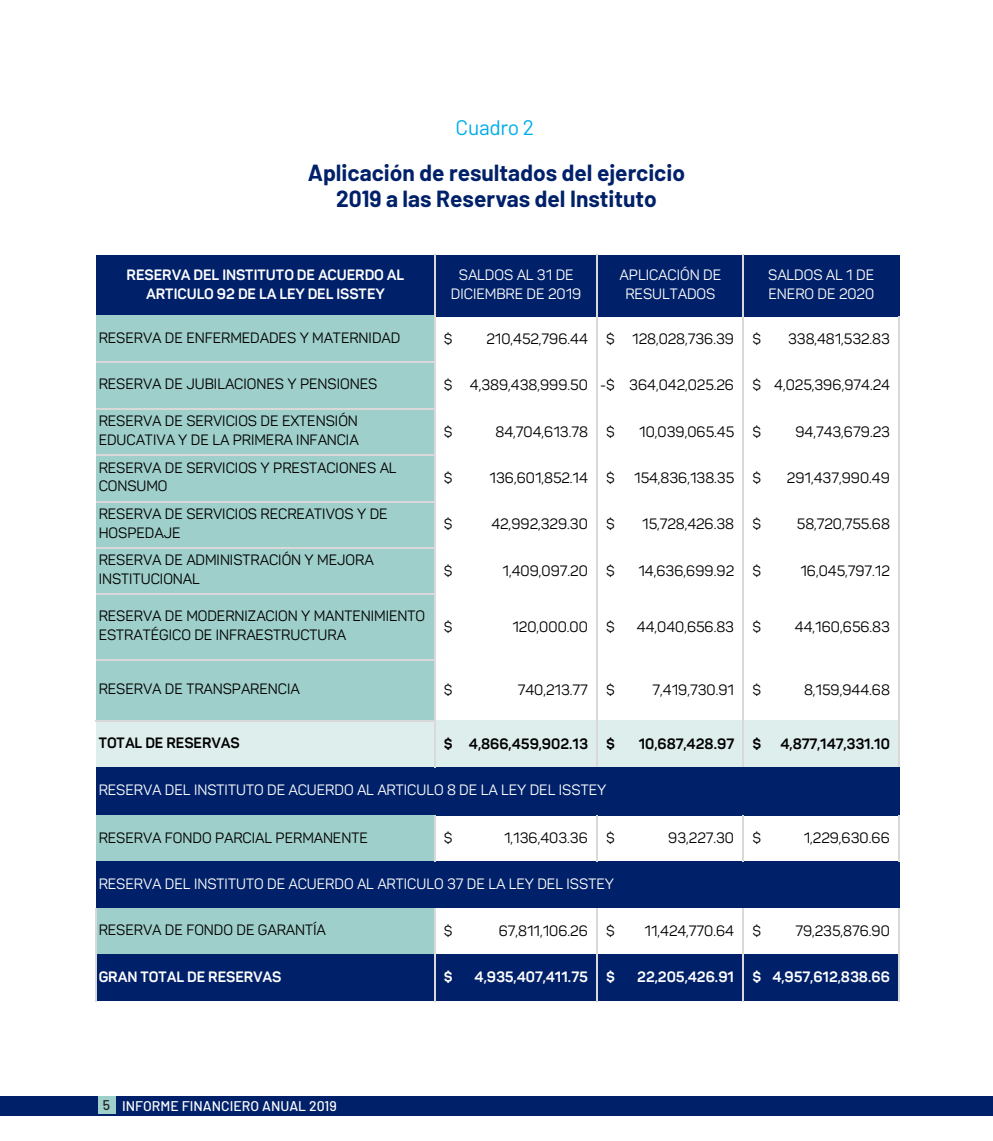
<style>
.page{position:relative;width:993px;height:1141px;background:#fff}
.page>*{position:absolute;margin:0;border:0;box-sizing:border-box;transform-origin:0 0}
.t1{font:700 22.75px/26.2px "Barlow";color:#002169;text-align:center}
.t2{font:21px "Barlow";letter-spacing:-.015em;color:#00ade8}
.t3{font:14.88px/18.7px "Panton";letter-spacing:.005em;color:#000}
.t4{font:14.88px/18.7px "Panton";letter-spacing:.005em;color:#fff;text-align:center}
.t5{font:700 14.88px/19.1px "Panton";color:#fff;text-align:center}
.t6{font:700 14.88px "Panton";color:#000}
.t7{font:500 14px "Barlow";letter-spacing:.005em;color:#fff}
.s1{color:#231f20}
</style>
<div class="page">
<div style="left:0;top:1096px;width:992px;height:20px;background:#002169"></div>
<div style="left:98px;top:1096px;width:18px;height:18px;background:#9fcfca"></div>
<div style="left:96px;top:255px;width:803px;height:61px;background:#002169"></div>
<div style="left:96px;top:316px;width:339px;height:405px;background:#9fcfca"></div>
<div style="left:96px;top:720px;width:803px;height:47px;background:#deeeec"></div>
<div style="left:96px;top:767px;width:803px;height:49px;background:#002169"></div>
<div style="left:96px;top:815px;width:339px;height:47px;background:#9fcfca"></div>
<div style="left:96px;top:862px;width:803px;height:46px;background:#002169"></div>
<div style="left:96px;top:908px;width:339px;height:47px;background:#9fcfca"></div>
<div style="left:96px;top:954px;width:803px;height:47px;background:#002169"></div>
<hr style="left:434px;top:254px;width:1px;height:466px;background:#d9d9d9">
<hr style="left:596px;top:254px;width:1px;height:466px;background:#d9d9d9">
<hr style="left:742px;top:254px;width:1px;height:466px;background:#d9d9d9">
<hr style="left:898px;top:316px;width:1px;height:404px;background:#d9d9d9">
<hr style="left:434px;top:720px;width:1px;height:47px;background:#d9d9d9">
<hr style="left:596px;top:720px;width:1px;height:47px;background:#d9d9d9">
<hr style="left:742px;top:720px;width:1px;height:47px;background:#d9d9d9">
<hr style="left:898px;top:720px;width:1px;height:47px;background:#d9d9d9">
<hr style="left:434px;top:815px;width:1px;height:47px;background:#d9d9d9">
<hr style="left:596px;top:815px;width:1px;height:47px;background:#d9d9d9">
<hr style="left:742px;top:815px;width:1px;height:47px;background:#d9d9d9">
<hr style="left:898px;top:815px;width:1px;height:47px;background:#d9d9d9">
<hr style="left:434px;top:908px;width:1px;height:93px;background:#d9d9d9">
<hr style="left:596px;top:908px;width:1px;height:93px;background:#d9d9d9">
<hr style="left:742px;top:908px;width:1px;height:93px;background:#d9d9d9">
<hr style="left:898px;top:908px;width:1px;height:93px;background:#d9d9d9">
<hr style="left:95px;top:908px;width:1px;height:93px;background:#d9d9d9">
<hr style="left:96px;top:362px;width:339px;height:1px;background:#d9d9d9">
<hr style="left:96px;top:408px;width:339px;height:1px;background:#d9d9d9">
<hr style="left:96px;top:455px;width:339px;height:1px;background:#d9d9d9">
<hr style="left:96px;top:501px;width:339px;height:1px;background:#d9d9d9">
<hr style="left:96px;top:547px;width:339px;height:2px;background:#d9d9d9">
<hr style="left:96px;top:594px;width:339px;height:1px;background:#d9d9d9">
<hr style="left:96px;top:660px;width:339px;height:1px;background:#d9d9d9">
<hr style="left:96px;top:720px;width:338px;height:1px;background:#d9d9d9">
<p class="t2" style="left:455px;top:115px;width:80px">Cuadro 2</p>
<p class="t1" style="left:308px;top:159px;width:378px">Aplicación de resultados del ejercicio<br>2019 a las Reservas del Instituto</p>
<p class="t5" style="left:127px;top:265px;width:279px">RESERVA DEL INSTITUTO DE ACUERDO AL<br>ARTICULO 92 DE LA LEY DEL ISSTEY</p>
<p class="t3" style="left:99px;top:328px;width:303px">RESERVA DE ENFERMEDADES Y MATERNIDAD</p>
<p class="t3" style="left:99px;top:374px;width:280px">RESERVA DE JUBILACIONES Y PENSIONES</p>
<p class="t3" style="left:99px;top:412px;width:261px">RESERVA DE SERVICIOS DE EXTENSIÓN<br>EDUCATIVA Y DE LA PRIMERA INFANCIA</p>
<p class="t3" style="left:99px;top:458px;width:299px">RESERVA DE SERVICIOS Y PRESTACIONES AL<br>CONSUMO</p>
<p class="t3" style="left:99px;top:504px;width:290px">RESERVA DE SERVICIOS RECREATIVOS Y DE<br>HOSPEDAJE</p>
<p class="t3" style="left:99px;top:551px;width:276px">RESERVA DE ADMINISTRACIÓN Y MEJORA<br>INSTITUCIONAL</p>
<p class="t3" style="left:99px;top:607px;width:328px">RESERVA DE MODERNIZACION Y MANTENIMIENTO<br>ESTRATÉGICO DE INFRAESTRUCTURA</p>
<p class="t3" style="left:99px;top:679px;width:202px">RESERVA DE TRANSPARENCIA</p>
<p class="t6" style="left:99px;top:733px;width:142px">TOTAL DE RESERVAS</p>
<p class="t4" style="left:450px;top:266px;width:132px">SALDOS AL 31 DE<br>DICIEMBRE DE 2019</p>
<p class="t4" style="left:619px;top:266px;width:103px">APLICACIÓN DE<br>RESULTADOS</p>
<p class="t4" style="left:768px;top:266px;width:107px;text-align:left">SALDOS AL 1 DE<br>ENERO DE 2020</p>
<p class="t3" style="left:444px;top:329px;width:10px">$</p>
<p class="t3" style="left:486px;top:329px;width:249px">210,452,796.44 $ 128,028,736.39</p>
<p class="t3" style="left:752px;top:329px;width:10px">$</p>
<p class="t3" style="left:787px;top:329px;width:103px">338,481,532.83</p>
<p class="t3" style="left:444px;top:376px;width:447px">$ 4,389,438,999.50 -$ 364,042,025.26 $ 4,025,396,974.24</p>
<p class="t3" style="left:444px;top:422px;width:10px">$</p>
<p class="t3" style="left:495px;top:422px;width:121px">84,704,613.78 $</p>
<p class="t3" style="left:639px;top:422px;width:123px">10,039,065.45 $</p>
<p class="t3" style="left:795px;top:422px;width:96px">94,743,679.23</p>
<p class="t3" style="left:444px;top:468px;width:10px">$</p>
<p class="t3" style="left:489px;top:468px;width:127px">136,601,852.14 $</p>
<p class="t3" style="left:634px;top:468px;width:128px">154,836,138.35 $</p>
<p class="t3" style="left:786px;top:468px;width:104px">291,437,990.49</p>
<p class="t3" style="left:444px;top:515px;width:10px">$</p>
<p class="t3" style="left:491px;top:515px;width:125px">42,992,329.30 $</p>
<p class="t3" style="left:642px;top:515px;width:120px">15,728,426.38 $</p>
<p class="t3" style="left:796px;top:515px;width:95px">58,720,755.68</p>
<p class="t3" style="left:444px;top:561px;width:10px">$</p>
<p class="t3" style="left:502px;top:561px;width:114px">1,409,097.20 $</p>
<p class="t3" style="left:638px;top:561px;width:124px">14,636,699.92 $</p>
<p class="t3" style="left:800px;top:561px;width:91px">16,045,797.12</p>
<p class="t3" style="left:444px;top:617px;width:10px">$</p>
<p class="t3" style="left:512px;top:617px;width:104px">120,000.00 $</p>
<p class="t3" style="left:636px;top:617px;width:126px">44,040,656.83 $</p>
<p class="t3" style="left:794px;top:617px;width:96px">44,160,656.83</p>
<p class="t3" style="left:444px;top:680px;width:10px">$</p>
<p class="t3" style="left:517px;top:680px;width:98px">740,213.77 $</p>
<p class="t3" style="left:652px;top:680px;width:110px">7,419,730.91 $</p>
<p class="t3" style="left:803px;top:680px;width:87px">8,159,944.68</p>
<p class="t6" style="left:444px;top:734px;width:172px">$ 4,866,459,902.13 $</p>
<p class="t6" style="left:638px;top:734px;width:124px">10,687,428.97 $</p>
<p class="t6" style="left:780px;top:734px;width:111px">4,877,147,331.10</p>
<p class="t4" style="left:99px;top:780px;width:509px">RESERVA DEL INSTITUTO DE ACUERDO AL ARTICULO 8 DE LA LEY DEL ISSTEY</p>
<p class="t3" style="left:99px;top:828px;width:270px">RESERVA FONDO PARCIAL PERMANENTE</p>
<p class="t3" style="left:444px;top:829px;width:10px">$</p>
<p class="t3" style="left:504px;top:829px;width:85px">1,136,403.36</p>
<p class="t3" style="left:606px;top:829px;width:10px">$</p>
<p class="t3" style="left:668px;top:829px;width:94px">93,227.30 $</p>
<p class="t3" style="left:803px;top:829px;width:87px">1,229,630.66</p>
<p class="t4" style="left:99px;top:874px;width:516px">RESERVA DEL INSTITUTO DE ACUERDO AL ARTICULO 37 DE LA LEY DEL ISSTEY</p>
<p class="t3" style="left:99px;top:921px;width:228px">RESERVA DE FONDO DE GARANTÍA</p>
<p class="t5" style="left:99px;top:967px;width:184px">GRAN TOTAL DE RESERVAS</p>
<p class="t7" style="left:103px;top:1098px;width:235px"><span class="s1">5</span> INFORME FINANCIERO ANUAL 2019</p>
<p class="t3" style="left:444px;top:921px;width:10px">$</p>
<p class="t3" style="left:498px;top:921px;width:90px">67,811,106.26</p>
<p class="t3" style="left:606px;top:921px;width:10px">$</p>
<p class="t3" style="left:644px;top:921px;width:118px">11,424,770.64 $</p>
<p class="t3" style="left:795px;top:921px;width:96px">79,235,876.90</p>
<p class="t5" style="left:444px;top:968px;width:10px">$</p>
<p class="t5" style="left:474px;top:968px;width:142px">4,935,407,411.75 $</p>
<p class="t5" style="left:637px;top:968px;width:254px">22,205,426.91 $ 4,957,612,838.66</p>
</div>
